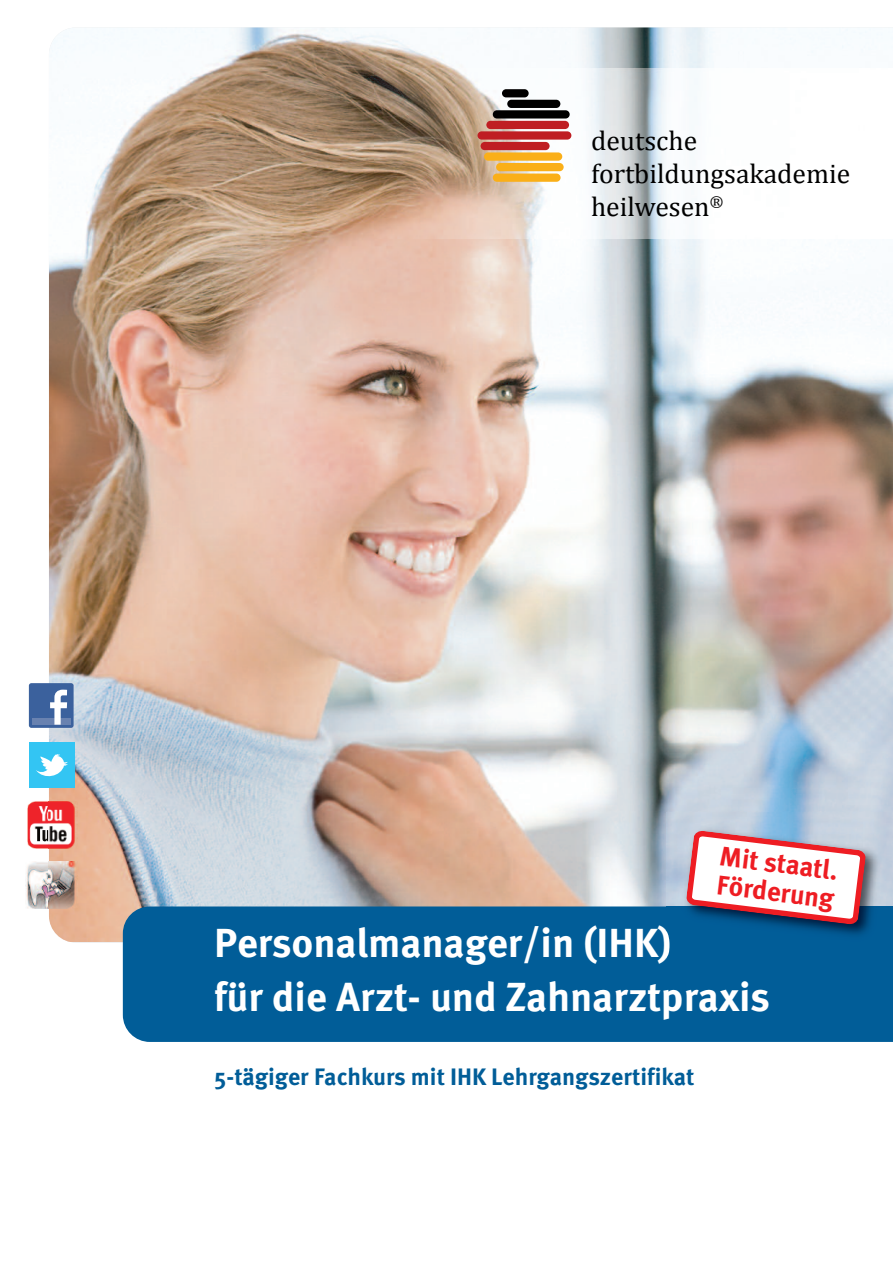
<style>
.page{position:relative;width:893px;height:1263px;background:#fff}
.page>*{position:absolute;margin:0;border:0;box-sizing:border-box;transform-origin:0 0}
.t1{font:700 40.5px/54px "Meta OT";color:#fff}
.t2{font:27.6px/33.2px "Cambria";color:#000}
.t3{font:700 27.15px/28.8px "Meta Plus";color:#ee1d23}
.t4{font:700 23.7px "Meta OT";color:#015d98}
</style>
<div class="page">
<img style="left:49px;top:27px;width:844px;height:915px">
<img style="left:374px;top:68px;width:519px;height:170px">
<div style="left:502px;top:89px;width:27px;height:8px;background:#000;border-radius:4px"></div>
<div style="left:507px;top:100px;width:53px;height:8px;background:#000;border-radius:4px"></div>
<div style="left:493px;top:110px;width:77px;height:9px;background:#000;border-radius:4px"></div>
<div style="left:486px;top:121px;width:83px;height:8px;background:#bf1e23;border-radius:4px"></div>
<div style="left:477px;top:131px;width:94px;height:9px;background:#bf1e23;border-radius:4px"></div>
<div style="left:481px;top:142px;width:69px;height:8px;background:#bf1e23;border-radius:4px"></div>
<div style="left:484px;top:152px;width:78px;height:9px;background:#faaf18;border-radius:4px"></div>
<div style="left:496px;top:163px;width:68px;height:8px;background:#faaf18;border-radius:4px"></div>
<div style="left:493px;top:174px;width:68px;height:8px;background:#faaf18;border-radius:4px"></div>
<div style="left:123px;top:906px;width:770px;height:136px;background:#015d98"></div>
<div style="left:29px;top:683px;width:45px;height:45px;background:#3b619d;border-radius:3px"></div>
<div style="left:32px;top:718px;width:38px;height:7px;background:#6982b0"></div>
<svg style="left:50px;top:690px;width:17px;height:35px"></svg>
<div style="left:29px;top:742px;width:45px;height:45px;background:#33c5f3"></div>
<svg style="left:36px;top:754px;width:32px;height:23px"></svg>
<img style="left:27px;top:802px;width:50px;height:46px">
<img style="left:26px;top:862px;width:51px;height:46px">
<img style="left:667px;top:812px;width:226px;height:145px">
<svg style="left:685px;top:830px;width:181px;height:95px"></svg>
<p class="t2" style="left:591px;top:124px;width:261px">deutsche fortbildungsakademie heilwesen<sup>®</sup></p>
<p class="t3" style="left:721px;top:841px;width:121px;rotate:7deg">Mit staatl.<br>Förderung</p>
<p class="t1" style="left:214px;top:919px;width:557px">Personalmanager/in (IHK)<br>für die Arzt- und Zahnarztpraxis</p>
<p class="t4" style="left:214px;top:1067px;width:482px">5-tägiger Fachkurs mit IHK Lehrgangszertifikat</p>
</div>
